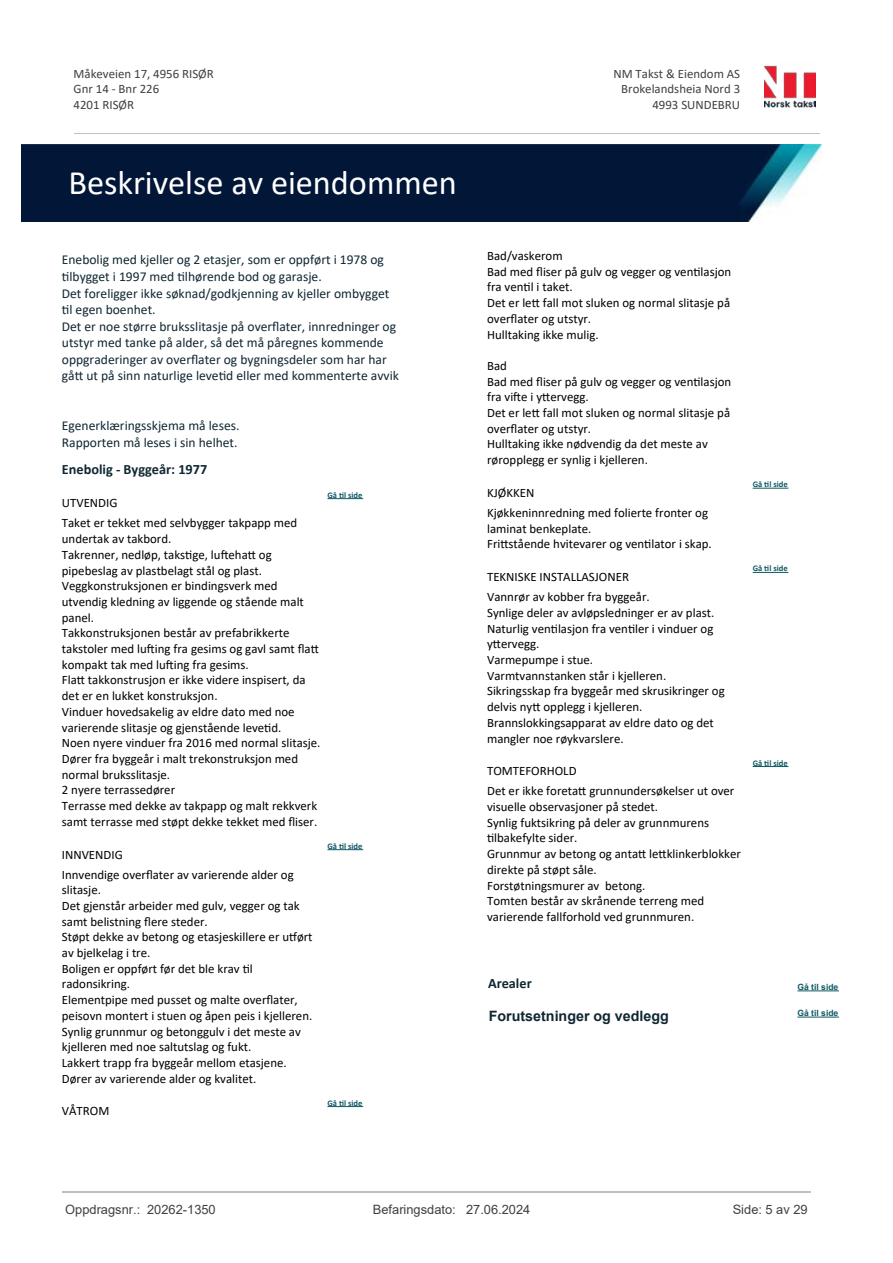
<style>
.page{position:relative;width:893px;height:1263px;background:#fff}
.page>*{position:absolute;margin:0;border:0;box-sizing:border-box;transform-origin:0 0}
.t1{font:34.35px "Calibri";color:#fff}
.t2{font:700 14.25px "Calibri";color:#102732}
.t3{font:700 14.25px "Arial";color:#102732}
.t4{font:13.5px/16.5px "Calibri";color:#102732}
.t5{font:12.9px/15.8px "Calibri";color:#000}
.t6{font:12.9px/15.8px "Calibri";color:#404040}
.t7{font:12.9px "Arial";color:#404040}
.t8{font:700 8.55px "Calibri";color:#115965}
.t9{font:700 8.55px "Arial";color:#115965}
</style>
<div class="page">
<hr style="left:327px;top:498px;width:36px;height:1px;background:#115965">
<hr style="left:327px;top:849px;width:36px;height:1px;background:#115965">
<hr style="left:327px;top:1106px;width:36px;height:1px;background:#115965">
<hr style="left:797px;top:990px;width:42px;height:1px;background:#115965">
<hr style="left:753px;top:488px;width:35px;height:1px;background:#115965">
<hr style="left:753px;top:572px;width:35px;height:1px;background:#115965">
<hr style="left:753px;top:766px;width:35px;height:1px;background:#115965">
<hr style="left:797px;top:1017px;width:42px;height:1px;background:#115965">
<img style="left:765px;top:65px;width:50px;height:43px">
<hr style="left:74px;top:133px;width:745px;height:1px;background:#c0c0c0">
<img style="left:21px;top:144px;width:801px;height:77px">
<hr style="left:62px;top:1191px;width:749px;height:2px;background:#c0c0c0">
<p class="t6" style="left:74px;top:65px;width:142px">Måkeveien 17, 4956 RISØR<br>Gnr 14 - Bnr 226<br>4201 RISØR</p>
<p class="t6" style="left:613px;top:65px;width:128px">NM Takst &amp; Eiendom AS</p>
<p class="t6" style="left:621px;top:81px;width:120px">Brokelandsheia Nord 3</p>
<p class="t6" style="left:652px;top:96px;width:89px">4993 SUNDEBRU</p>
<h1 class="t1" style="left:68px;top:159px;width:390px">Beskrivelse av eiendommen</h1>
<p class="t4" style="left:62px;top:251px;width:339px">Enebolig med kjeller og 2 etasjer, som er oppført i 1978 og<br>琀椀lbygget i 1997 med 琀椀lhørende bod og garasje.<br>Det foreligger ikke søknad/godkjenning av kjeller ombygget琀椀l egen boenhet.<br>Det er noe større bruksslitasje på over昀氀ater, innredninger og utstyr med tanke på alder, så det må påregnes kommende oppgraderinger av over昀氀ater og bygningsdeler som har har gå琀琀 ut på sinn naturlige leve琀椀d eller med kommenterte avvik</p>
<p class="t4" style="left:62px;top:417px;width:179px">Egenerklæringsskjema må leses.<br>Rapporten må leses i sin helhet.</p>
<p class="t2" style="left:62px;top:459px;width:147px">Enebolig - Byggeår: 1977</p>
<p class="t5" style="left:62px;top:495px;width:57px">UTVENDIG</p>
<p class="t8" style="left:327px;top:489px;width:37px">Gå 琀椀l side</p>
<p class="t5" style="left:62px;top:515px;width:260px">Taket er tekket med selvbygger takpapp med undertak av takbord.<br>Takrenner, nedløp, taks琀椀ge, lu昀琀eha琀琀 og pipebeslag av plastbelagt stål og plast.<br>Veggkonstruksjonen er bindingsverk med utvendig kledning av liggende og stående malt panel.<br>Takkonstruksjonen består av prefabrikkerte takstoler med lu昀琀ing fra gesims og gavl samt 昀氀a琀琀kompakt tak med lu昀琀ing fra gesims.<br>Fla琀琀 takkonstrusjon er ikke videre inspisert, da det er en lukket konstruksjon.<br>Vinduer hovedsakelig av eldre dato med noe varierende slitasje og gjenstående leve琀椀d.<br>Noen nyere vinduer fra 2016 med normal slitasje.<br>Dører fra byggeår i malt trekonstruksjon med normal bruksslitasje.<br>2 nyere terrassedører<br>Terrasse med dekke av takpapp og malt rekkverk samt terrasse med støpt dekke tekket med 昀氀iser.</p>
<p class="t5" style="left:62px;top:846px;width:62px">INNVENDIG</p>
<p class="t5" style="left:62px;top:866px;width:252px">Innvendige over昀氀ater av varierende alder og slitasje.<br>Det gjenstår arbeider med gulv, vegger og tak samt belistning 昀氀ere steder.<br>Støpt dekke av betong og etasjeskillere er u琀昀ørt av bjelkelag i tre.<br>Boligen er oppført før det ble krav 琀椀l radonsikring.<br>Elementpipe med pusset og malte over昀氀ater, peisovn montert i stuen og åpen peis i kjelleren.<br>Synlig grunnmur og betonggulv i det meste av kjelleren med noe saltutslag og fukt.<br>Lakkert trapp fra byggeår mellom etasjene.<br>Dører av varierende alder og kvalitet.</p>
<p class="t5" style="left:62px;top:1103px;width:49px">VÅTROM</p>
<p class="t8" style="left:327px;top:840px;width:37px">Gå 琀椀l side</p>
<p class="t8" style="left:327px;top:1097px;width:37px">Gå 琀椀l side</p>
<p class="t5" style="left:487px;top:248px;width:246px">Bad/vaskerom<br>Bad med 昀氀iser på gulv og vegger og ven琀椀lasjon fra ven琀椀l i taket.<br>Det er le琀琀 fall mot sluken og normal slitasje på over昀氀ater og utstyr.<br>Hulltaking ikke mulig.</p>
<p class="t5" style="left:487px;top:357px;width:246px">Bad<br>Bad med 昀氀iser på gulv og vegger og ven琀椀lasjon fra vi昀琀e i y琀琀ervegg.<br>Det er le琀琀 fall mot sluken og normal slitasje på over昀氀ater og utstyr.<br>Hulltaking ikke nødvendig da det meste av røropplegg er synlig i kjelleren.</p>
<p class="t5" style="left:487px;top:484px;width:49px">KJØKKEN</p>
<p class="t5" style="left:487px;top:504px;width:226px">Kjøkkeninnredning med folierte fronter og laminat benkeplate.<br>Fri琀琀stående hvitevarer og ven琀椀lator i skap.</p>
<p class="t5" style="left:487px;top:569px;width:143px">TEKNISKE INSTALLASJONER</p>
<p class="t5" style="left:487px;top:589px;width:239px">Vannrør av kobber fra byggeår.<br>Synlige deler av avløpsledninger er av plast.<br>Naturlig ven琀椀lasjon fra ven琀椀ler i vinduer og<br>y琀琀ervegg.<br>Varmepumpe i stue.<br>Varmtvannstanken står i kjelleren.<br>Sikringsskap fra byggeår med skrusikringer og delvis ny琀琀 opplegg i kjelleren.<br>Brannslokkingsapparat av eldre dato og det mangler noe røykvarslere.</p>
<p class="t5" style="left:487px;top:763px;width:91px">TOMTEFORHOLD</p>
<p class="t5" style="left:487px;top:783px;width:255px">Det er ikke foreta琀琀 grunnundersøkelser ut over visuelle observasjoner på stedet.<br>Synlig fuktsikring på deler av grunnmurens<br>琀椀lbakefylte sider.<br>Grunnmur av betong og anta琀琀 le琀琀klinkerblokker direkte på støpt såle.<br>Forstøtningsmurer av betong.<br>Tomten består av skrånende terreng med varierende fallforhold ved grunnmuren.</p>
<p class="t8" style="left:753px;top:478px;width:37px">Gå 琀椀l side</p>
<p class="t8" style="left:753px;top:562px;width:37px">Gå 琀椀l side</p>
<p class="t8" style="left:753px;top:757px;width:37px">Gå 琀椀l side</p>
<p class="t2" style="left:488px;top:973px;width:45px">Arealer</p>
<p class="t9" style="left:797px;top:981px;width:42px">Gå til side</p>
<p class="t3" style="left:489px;top:1006px;width:181px">Forutsetninger og vedlegg</p>
<p class="t9" style="left:797px;top:1007px;width:42px">Gå til side</p>
<p class="t7" style="left:65px;top:1200px;width:152px">Oppdragsnr.: 20262-1350</p>
<p class="t7" style="left:373px;top:1200px;width:159px">Befaringsdato: 27.06.2024</p>
<p class="t7" style="left:733px;top:1200px;width:76px">Side: 5 av 29</p>
</div>
